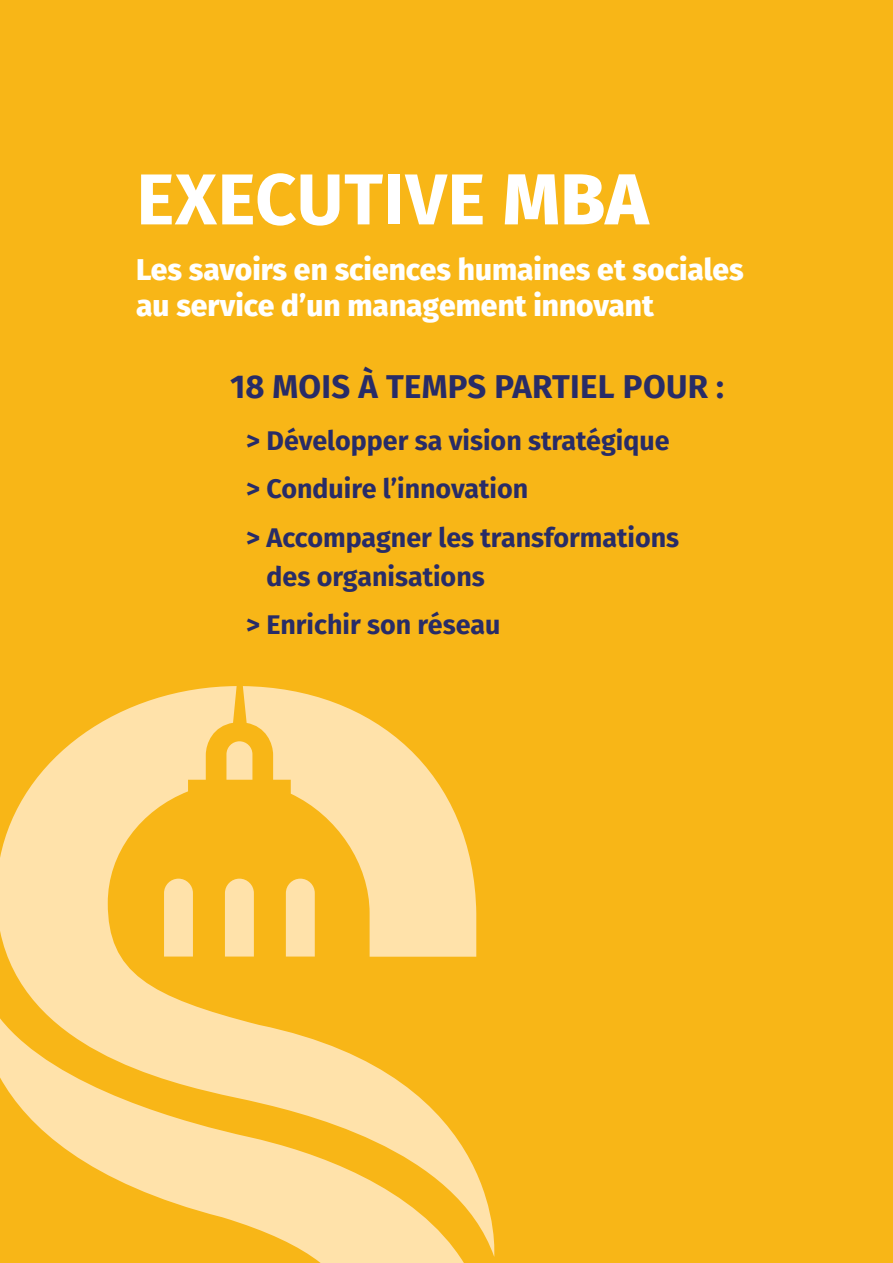
<style>
.page{position:relative;width:893px;height:1263px;background:#f8b617}
.page>*{position:absolute;margin:0;border:0;box-sizing:border-box;transform-origin:0 0}
.t1{font:700 72px "Fira Sans";letter-spacing:.01em;color:#fff}
.t2{font:700 32.85px "Fira Sans";letter-spacing:.01em;color:#282c67}
.t3{font:800 30px/36px "Fira Sans";color:#fff}
.t4{font:700 26.85px/48.6px "Fira Sans";color:#282c67}
.s1{font-weight:800}
</style>
<div class="page">
<svg style="left:0;top:686px;width:495px;height:571px"></svg>
<svg style="left:0;top:1018px;width:464px;height:245px;fill:#ffe2aa"></svg>
<h1 class="t1" style="left:136px;top:139px;width:513px">EXECUTIVE <span class="s1">MBA</span></h1>
<p class="t3" style="left:136px;top:249px;width:609px">Les savoirs en sciences humaines et sociales au service d’un management innovant</p>
<p class="t2" style="left:230px;top:359px;width:495px">18 MOIS À TEMPS PARTIEL POUR :</p>
<p class="t4" style="left:246px;top:414px;width:434px">&gt; Développer sa vision stratégique &gt; Conduire l’innovation<br>&gt; Accompagner les transformations</p>
<p class="t4" style="left:246px;top:550px;width:256px;text-align:center">des organisations<br>&gt; Enrichir son réseau</p>
</div>
